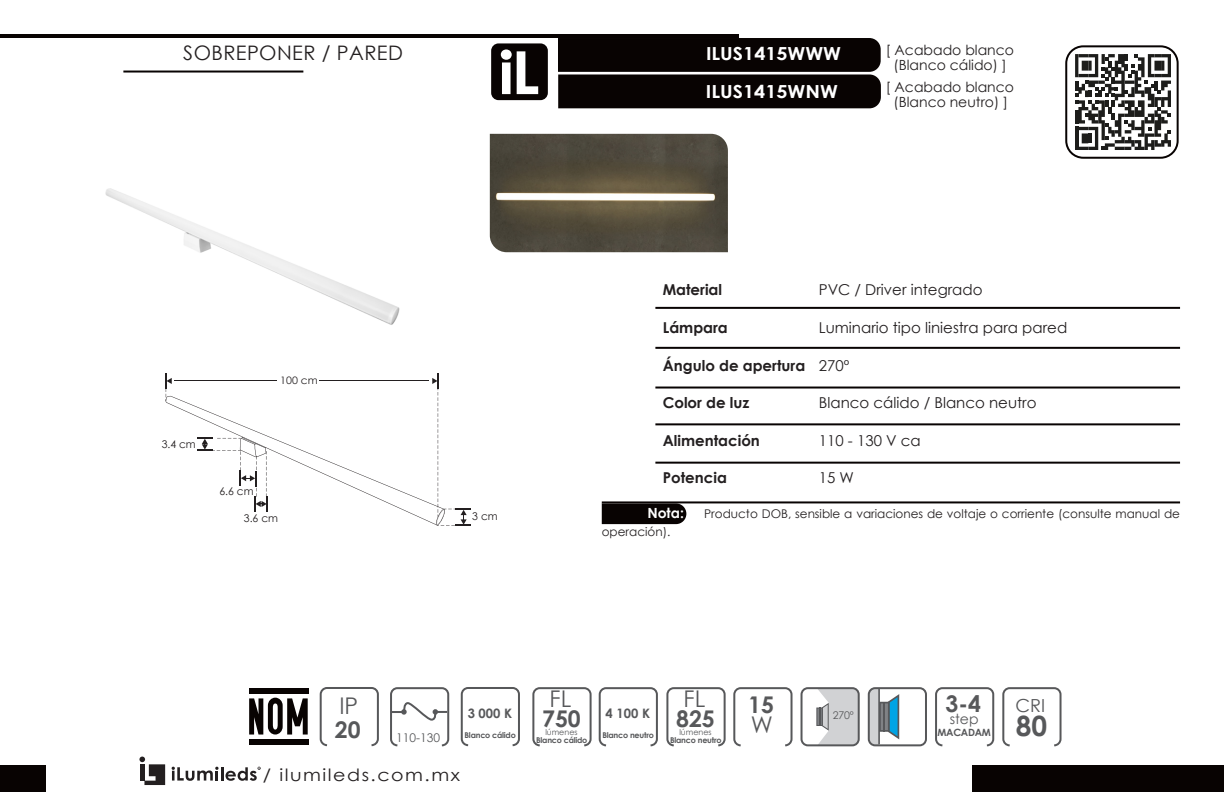
<style>
.page{position:relative;width:1224px;height:792px;background:#fff}
.page>*{position:absolute;margin:0;border:0;box-sizing:border-box;transform-origin:0 0}
.t1{font:700 28px "Century Gothic";color:#57585a}
.t2{font:700 23px "Century Gothic";color:#57585a}
.t3{font:23px "Century Gothic";color:#57585a}
.t4{font:20px "Century Gothic";letter-spacing:.02em;color:#231f20}
.t5{font:700 18px "Century Gothic";color:#fff;scale:1.1 1}
.t6{font:18px "Century Gothic";color:#57585a}
.t7{font:17px "Century Gothic";letter-spacing:.08em;color:#231f20;scale:1.12 1}
.t8{font:15px "Century Gothic";color:#231f20}
.t9{font:700 15px "Century Gothic";color:#231f20}
.t10{font:14px "Century Gothic";color:#231f20}
.tables_CONTENT{font:700 14px "Century Gothic";color:#fff}
.t11{font:14px "Century Gothic";color:#57585a}
.t12{font:700 13px "Century Gothic";color:#57585a}
.tables_CONTENT-2{font:12px "Century Gothic";color:#231f20}
.t13{font:12px "Century Gothic";color:#57585a}
.t14{font:10.6px "Century Gothic";color:#231f20}
.t15{font:10.6px "Century Gothic";color:#57585a}
.t16{font:10.2px "Century Gothic";color:#231f20;scale:1.04 1}
.t17{font:700 10px "Century Gothic";letter-spacing:-.025em;color:#57585a}
.t18{font:700 8px "Century Gothic";letter-spacing:-.025em;color:#57585a}
.t19{font:8px "Century Gothic";color:#57585a}
</style>
<div class="page">
<div style="left:1065px;top:45px;width:114px;height:114px;border:2px solid #080302;border-radius:17px"></div>
<hr style="left:1px;top:34px;width:738px;height:4px;background:#080302">
<hr style="left:123px;top:71px;width:180px;height:2px;background:#080302">
<div style="left:0;top:765px;width:46px;height:27px;background:#080302"></div>
<div style="left:972px;top:765px;width:252px;height:27px;background:#080302"></div>
<hr style="left:221px;top:767px;width:3px;height:14px;background:#231f20">
<svg style="left:226px;top:767px;width:35px;height:14px"></svg>
<svg style="left:172px;top:767px;width:47px;height:14px"></svg>
<svg style="left:139px;top:757px;width:26px;height:28px"></svg>
<hr style="left:140px;top:764px;width:4px;height:17px;background:#231f20">
<div style="left:320px;top:687px;width:59px;height:59px;border:2px solid #57585a;border-radius:6px"></div>
<div style="left:249px;top:689px;width:59px;height:5px;background:#080302"></div>
<div style="left:249px;top:739px;width:59px;height:6px;background:#080302"></div>
<svg style="left:249px;top:698px;width:59px;height:37px"></svg>
<div style="left:461px;top:687px;width:59px;height:59px;border:2px solid #57585a;border-radius:6px"></div>
<div style="left:491px;top:43px;width:57px;height:57px;background:#080302;border-radius:7px"></div>
<svg style="left:501px;top:49px;width:37px;height:45px"></svg>
<hr style="left:655px;top:307px;width:525px;height:2px;background:#080302">
<hr style="left:655px;top:347px;width:525px;height:2px;background:#080302">
<hr style="left:655px;top:387px;width:525px;height:2px;background:#080302">
<hr style="left:655px;top:423px;width:525px;height:2px;background:#080302">
<hr style="left:655px;top:462px;width:525px;height:2px;background:#080302">
<div style="left:558px;top:38px;width:323px;height:70px;background:#080302"></div>
<div style="left:390px;top:687px;width:59px;height:59px;border:2px solid #57585a;border-radius:6px"></div>
<svg style="left:390px;top:701px;width:59px;height:21px"></svg>
<div style="left:1002px;top:687px;width:60px;height:59px;border:2px solid #57585a;border-radius:6px"></div>
<div style="left:935px;top:687px;width:59px;height:59px;border:2px solid #57585a;border-radius:6px"></div>
<svg style="left:871px;top:690px;width:28px;height:53px"></svg>
<hr style="left:884px;top:702px;width:1px;height:30px;background:#57585a">
<div style="left:868px;top:687px;width:59px;height:59px;border:2px solid #57585a;border-radius:6px"></div>
<hr style="left:878px;top:689px;width:2px;height:55px;background:#57585a">
<svg style="left:816px;top:690px;width:41px;height:53px;background:#cecfd1"></svg>
<div style="left:801px;top:687px;width:59px;height:59px;border:2px solid #57585a;border-radius:6px"></div>
<div style="left:599px;top:687px;width:59px;height:59px;border:2px solid #57585a;border-radius:6px"></div>
<svg style="left:602px;top:503px;width:84px;height:21px;background:#100b0a"></svg>
<hr style="left:602px;top:501px;width:578px;height:2px;background:#080302">
<svg style="left:1075px;top:54px;width:96px;height:96px"></svg>
<img style="left:105px;top:188px;width:295px;height:137px">
<svg style="left:165px;top:373px;width:306px;height:153px"></svg>
<div style="left:733px;top:687px;width:60px;height:59px;border:2px solid #57585a;border-radius:6px"></div>
<div style="left:532px;top:687px;width:60px;height:59px;border:2px solid #57585a;border-radius:6px"></div>
<div style="left:666px;top:687px;width:60px;height:59px;border:2px solid #57585a;border-radius:6px"></div>
<img style="left:490px;top:134px;width:238px;height:118px">
<p class="t4" style="left:183px;top:39px;width:221px">SOBREPONER / PARED</p>
<p class="t5" style="left:706px;top:40px;width:124px">ILUS1415WWW</p>
<p class="t5" style="left:706px;top:78px;width:121px">ILUS1415WNW</p>
<p class="t10" style="left:886px;top:40px;width:130px">[ Acabado blanco</p>
<p class="t10" style="left:894px;top:55px;width:115px">(Blanco cálido) ]</p>
<p class="t10" style="left:886px;top:78px;width:130px">[ Acabado blanco</p>
<p class="t10" style="left:894px;top:93px;width:116px">(Blanco neutro) ]</p>
<p class="t14" style="left:162px;top:438px;width:36px">3.4 cm</p>
<p class="t16" style="left:280px;top:374px;width:38px">100 cm</p>
<p class="t14" style="left:219px;top:485px;width:36px">6.6 cm</p>
<p class="t14" style="left:244px;top:512px;width:36px">3.6 cm</p>
<p class="t14" style="left:472px;top:510px;width:27px">3 cm</p>
<p class="t9" style="left:663px;top:279px;width:61px">Material</p>
<p class="t9" style="left:663px;top:316px;width:67px">Lámpara</p>
<p class="t9" style="left:663px;top:354px;width:144px">Ángulo de apertura</p>
<p class="t9" style="left:663px;top:391px;width:88px">Color de luz</p>
<p class="t9" style="left:663px;top:429px;width:99px">Alimentación</p>
<p class="t9" style="left:663px;top:467px;width:66px">Potencia</p>
<p class="t8" style="left:819px;top:280px;width:165px">PVC / Driver integrado</p>
<p class="t8" style="left:819px;top:317px;width:250px">Luminario tipo liniestra para pared</p>
<p class="t8" style="left:819px;top:355px;width:32px">270º</p>
<p class="t8" style="left:819px;top:392px;width:219px">Blanco cálido / Blanco neutro</p>
<p class="t8" style="left:819px;top:430px;width:103px">110 - 130 V ca</p>
<p class="t8" style="left:819px;top:468px;width:37px">15 W</p>
<p class="tables_CONTENT" style="left:647px;top:502px;width:38px">Nota:</p>
<p class="tables_CONTENT-2" style="left:704px;top:505px;width:477px">Producto DOB, sensible a variaciones de voltaje o corriente (consulte manual de</p>
<p class="tables_CONTENT-2" style="left:602px;top:523px;width:70px">operación).</p>
<p class="t3" style="left:339px;top:690px;width:20px">IP</p>
<p class="t2" style="left:335px;top:712px;width:27px">20</p>
<p class="t13" style="left:396px;top:730px;width:45px">110-130</p>
<p class="t12" style="left:468px;top:704px;width:46px">3 000 K</p>
<p class="t18" style="left:465px;top:729px;width:53px">Blanco cálido</p>
<p class="t7" style="left:263px;top:763px;width:178px">/ ilumileds.com.mx</p>
<p class="t3" style="left:550px;top:682px;width:23px">FL</p>
<p class="t2" style="left:542px;top:701px;width:40px">750</p>
<p class="t19" style="left:545px;top:726px;width:34px">lúmenes</p>
<p class="t18" style="left:536px;top:734px;width:53px">Blanco cálido</p>
<p class="t3" style="left:684px;top:682px;width:23px">FL</p>
<p class="t2" style="left:676px;top:701px;width:40px">825</p>
<p class="t19" style="left:679px;top:726px;width:34px">lúmenes</p>
<p class="t18" style="left:670px;top:734px;width:53px">Blanco neutro</p>
<p class="t2" style="left:748px;top:687px;width:27px">15</p>
<p class="t3" style="left:751px;top:708px;width:24px">W</p>
<p class="t12" style="left:606px;top:704px;width:46px">4 100 K</p>
<p class="t15" style="left:833px;top:707px;width:22px">270º</p>
<p class="t18" style="left:602px;top:729px;width:53px">Blanco neutro</p>
<p class="t2" style="left:945px;top:686px;width:37px">3-4</p>
<p class="t11" style="left:950px;top:709px;width:30px">step</p>
<p class="t17" style="left:937px;top:725px;width:55px">MACADAM</p>
<p class="t6" style="left:1016px;top:693px;width:31px">CRI</p>
<p class="t1" style="left:1016px;top:705px;width:33px">80</p>
</div>
